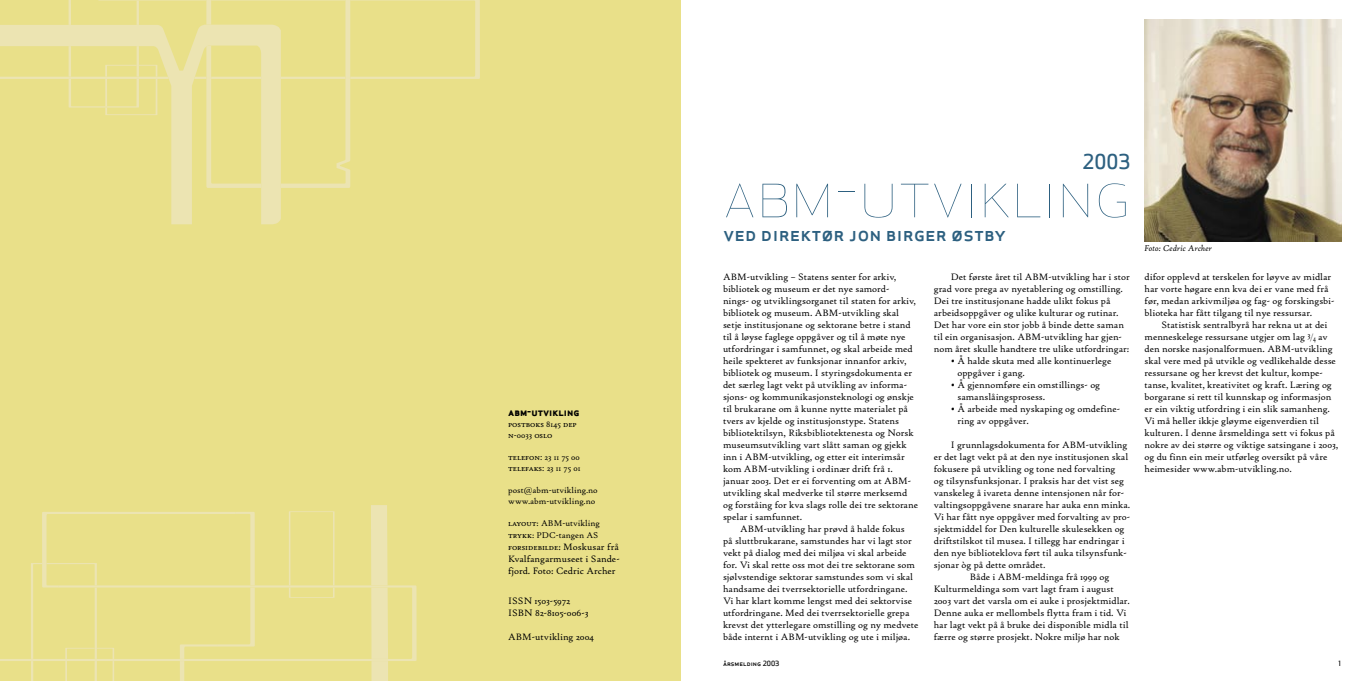
<style>
.page{position:relative;width:1361px;height:681px;background:#fff}
.page>*{position:absolute;margin:0;border:0;box-sizing:border-box;transform-origin:0 0}
.t1{font:67px "Apex Sans Extra Light C";color:#2d6080}
.t2{font:20px "Apex Sans Medium C";color:#2d6080}
.t3{font:11px "Apex Sans Bold C";color:#000}
.t4{font:10px/12px "Hightower Text Roman";color:#000}
.t5{font:9px/11px "Hightower Text Roman SC";color:#000}
.t6{font:9px/11px "Hightower Text Roman";color:#000}
.t7{font:italic 9px "Hightower Text";color:#000}
.t8{font:7px "Apex Sans Medium C";color:#000}
.s1{font-family:"Hightower Text Roman"}
.s2{font-family:"Hightower Text Roman SC"}
.s3{font-family:"Hightower Text Roman";font-size:10px}
.s4{font-size:9px}
</style>
<div class="page">
<div style="left:0;top:0;width:680px;height:680px;background:#e9e089"></div>
<img style="left:1144px;top:20px;width:197px;height:221px">
<svg style="left:68px;top:0;width:412px;height:79px"></svg>
<svg style="left:206px;top:0;width:144px;height:188px"></svg>
<svg style="left:0;top:25px;width:281px;height:199px"></svg>
<svg style="left:0;top:505px;width:416px;height:175px"></svg>
<p class="t3" style="left:508px;top:405px;width:73px">abm-utvikling</p>
<p class="t5" style="left:508px;top:418px;width:70px">postboks <span class="s1">8145</span> dep n<span class="s1">-0033</span> oslo</p>
<p class="t5" style="left:508px;top:451px;width:74px">telefon: <span class="s1">23 11 75 00 </span>telefaks: <span class="s1">23 11 75 01</span></p>
<p class="t6" style="left:508px;top:485px;width:91px">post@abm-utvikling.no www.abm-utvikling.no</p>
<p class="t6" style="left:508px;top:518px;width:93px"><span class="s2">layout</span>: ABM-utvikling <span class="s2">trykk</span>: PDC-tangen AS</p>
<p class="t5" style="left:508px;top:540px;width:112px">forsidebilde<span class="s3">: Moskusar frå</span></p>
<p class="t4" style="left:508px;top:552px;width:113px">Kvalfangarmuseet i Sande&shy;fjord. Foto: Cedric Archer</p>
<p class="t4" style="left:508px;top:595px;width:82px">ISSN 1503-5972<br>ISBN 82-8105-006-3</p>
<p class="t4" style="left:508px;top:631px;width:87px">ABM-utvikling 2004</p>
<h2 class="t2" style="left:1082px;top:149px;width:49px">2003</h2>
<h1 class="t1" style="left:723px;top:150px;width:409px">abm-utvikling</h1>
<h2 class="t2" style="left:723px;top:221px;width:285px">ved direktør jon birger østby</h2>
<p class="t4" style="left:723px;top:271px;width:196px">ABM-utvikling – Statens senter for arkiv, bibliotek og museum er det nye samord&shy;nings- og utviklingsorganet til staten for arkiv, bibliotek og museum. ABM-utvikling skal setje institusjonane og sektorane betre i stand til å løyse faglege oppgåver og til å møte nye utfordringar i samfunnet, og skal arbeide med heile spekteret av funksjonar innanfor arkiv, bibliotek og museum. I styringsdokumenta er det særleg lagt vekt på utvikling av informa&shy;sjons- og kommunikasjonsteknologi og ønskje til brukarane om å kunne nytte materialet på tvers av kjelde og institusjonstype. Statens bibliotektilsyn, Riksbibliotektenesta og Norsk museumsutvikling vart slått saman og gjekk inn i ABM-utvikling, og etter eit interimsår kom ABM-utvikling i ordinær drift frå 1. januar 2003. Det er ei forventing om at ABM&shy;utvikling skal medverke til større merksemd og forståing for kva slags rolle dei tre sektorane spelar i samfunnet.</p>
<p class="t4" style="left:723px;top:523px;width:197px;text-indent:17px">ABM-utvikling har prøvd å halde fokus<br>på sluttbrukarane, samstundes har vi lagt stor vekt på dialog med dei miljøa vi skal arbeide for. Vi skal rette oss mot dei tre sektorane som sjølvstendige sektorar samstundes som vi skal handsame dei tverrsektorielle utfordringane.<br>Vi har klart komme lengst med dei sektorvise utfordringane. Med dei tverrsektorielle grepa krevst det ytterlegare omstilling og ny medvete både internt i ABM-utvikling og ute i miljøa.</p>
<p class="t4" style="left:934px;top:271px;width:197px;text-indent:17px">Det første året til ABM-utvikling har i stor grad vore prega av nyetablering og omstilling.<br>Dei tre institusjonane hadde ulikt fokus på arbeidsoppgåver og ulike kulturar og rutinar.<br>Det har vore ein stor jobb å binde dette saman til ein organisasjon. ABM-utvikling har gjen&shy;nom året skulle handtere tre ulike utfordringar:</p>
<p class="t4" style="left:957px;top:355px;width:155px;text-indent:-7px">• Å halde skuta med alle kontinuerlege oppgåver i gang.</p>
<p class="t4" style="left:957px;top:379px;width:144px;text-indent:-7px">• Å gjennomføre ein omstillings- og samanslåingsprosess.</p>
<p class="t4" style="left:957px;top:403px;width:164px;text-indent:-7px">• Å arbeide med nyskaping og omdefine&shy;ring av oppgåver.</p>
<p class="t4" style="left:951px;top:439px;width:178px">I grunnlagsdokumenta for ABM-utvikling</p>
<p class="t4" style="left:934px;top:451px;width:196px">er det lagt vekt på at den nye institusjonen skal</p>
<p class="t4" style="left:934px;top:463px;width:183px">fokusere på utvikling og tone ned forvalting</p>
<p class="t4" style="left:934px;top:475px;width:192px">og tilsynsfunksjonar. I praksis har det vist seg</p>
<p class="t4" style="left:934px;top:487px;width:192px">vanskeleg å ivareta denne intensjonen når for-</p>
<p class="t4" style="left:934px;top:499px;width:198px">valtingsoppgåvene snarare har auka enn minka.</p>
<p class="t4" style="left:934px;top:511px;width:198px">Vi har fått nye oppgåver med forvalting av pro-</p>
<p class="t4" style="left:934px;top:523px;width:192px">sjektmiddel for Den kulturelle skulesekken og</p>
<p class="t4" style="left:934px;top:535px;width:192px">driftstilskot til musea. I tillegg har endringar i</p>
<p class="t4" style="left:934px;top:547px;width:194px">den nye biblioteklova ført til auka tilsynsfunk-</p>
<p class="t4" style="left:934px;top:559px;width:113px">sjonar òg på dette området.</p>
<p class="t4" style="left:970px;top:571px;width:141px">Både i ABM-meldinga frå 1999 og</p>
<p class="t4" style="left:934px;top:583px;width:181px">Kulturmeldinga som vart lagt fram i august</p>
<p class="t4" style="left:934px;top:595px;width:198px">2003 vart det varsla om ei auke i prosjektmidlar.</p>
<p class="t4" style="left:934px;top:607px;width:194px">Denne auka er mellombels flytta fram i tid. Vi</p>
<p class="t4" style="left:934px;top:619px;width:196px">har lagt vekt på å bruke dei disponible midla til</p>
<p class="t4" style="left:934px;top:631px;width:187px">færre og større prosjekt. Nokre miljø har nok</p>
<p class="t7" style="left:1144px;top:242px;width:69px">Foto: Cedric Archer</p>
<p class="t4" style="left:1144px;top:271px;width:191px">difor opplevd at terskelen for løyve av midlar har vorte høgare enn kva dei er vane med frå før, medan arkivmiljøa og fag- og forskingsbi&shy;blioteka har fått tilgang til nye ressursar.</p>
<p class="t4" style="left:1144px;top:319px;width:195px;text-indent:17px">Statistisk sentralbyrå har rekna ut at dei menneskelege ressursane utgjer om lag <sup>3</sup><span class="s4">/</span><sub>4</sub> av den norske nasjonalformuen. ABM-utvikling skal vere med på utvikle og vedlikehalde desse ressursane og her krevst det kultur, kompe&shy;tanse, kvalitet, kreativitet og kraft. Læring og borgarane si rett til kunnskap og informasjon er ein viktig utfordring i ein slik samanheng.<br>Vi må heller ikkje gløyme eigenverdien til kulturen. I denne årsmeldinga sett vi fokus på nokre av dei større og viktige satsingane i 2003, og du finn ein meir utførleg oversikt på våre heimesider www.abm-utvikling.no.</p>
<p class="t8" style="left:723px;top:658px;width:58px">årsmelding 2003</p>
<p class="t8" style="left:1338px;top:659px;width:4px">1</p>
</div>
